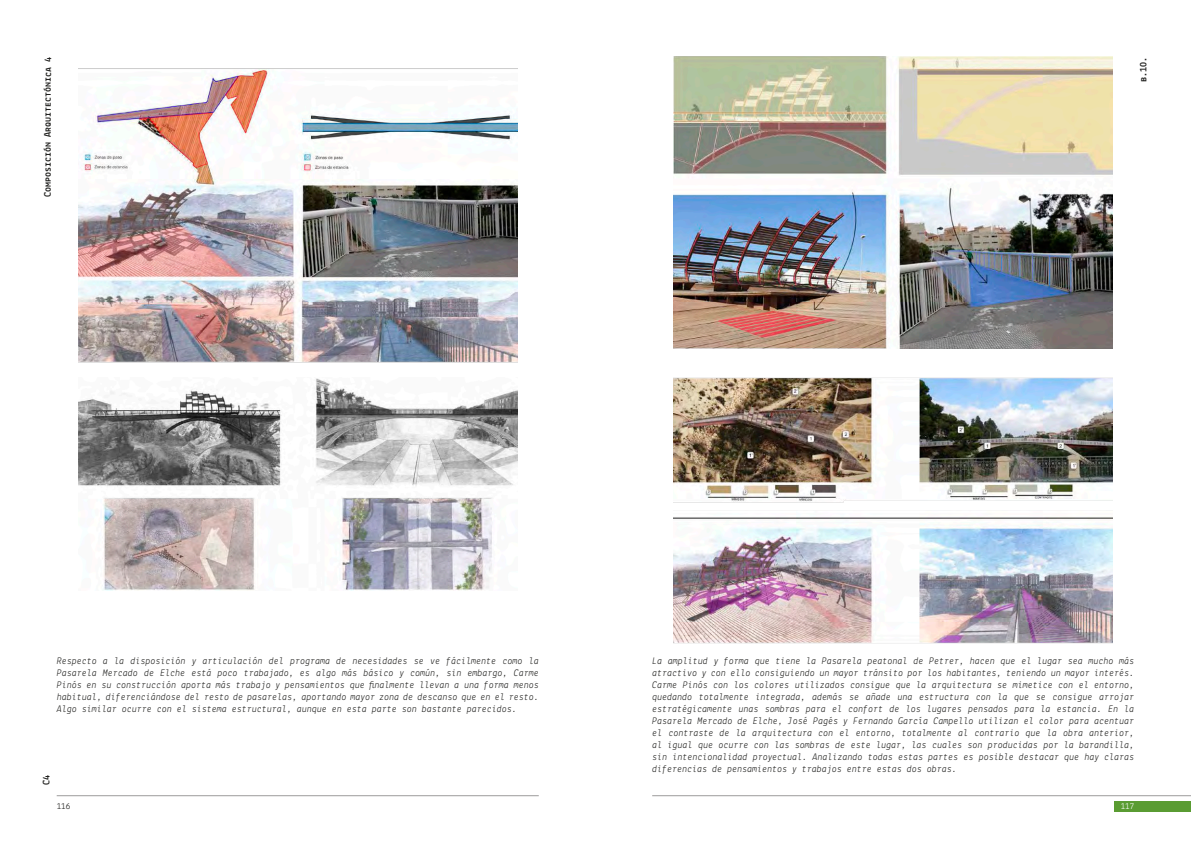
<style>
.page{position:relative;width:1191px;height:842px;background:#fff}
.page>*{position:absolute;margin:0;border:0;box-sizing:border-box;transform-origin:0 0}
.t1{font:italic 10px/12px "Lekton";color:#1d1d1b;text-align:justify}
.t2{font:700 10px "Lekton";letter-spacing:-.005em;color:#1d1d1b}
.t3{font:9px "Lekton";color:#1d1d1b}
.t4{font:9px "Lekton";color:#fff}
</style>
<div class="page">
<div style="left:1114px;top:801px;width:77px;height:11px;background:#5a9c32"></div>
<hr style="left:652px;top:795px;width:539px;height:1px;background:#9c9b9b">
<hr style="left:57px;top:795px;width:482px;height:1px;background:#9c9b9b">
<img style="left:78px;top:68px;width:439px;height:295px">
<img style="left:78px;top:378px;width:439px;height:213px">
<img style="left:674px;top:57px;width:438px;height:292px">
<img style="left:674px;top:377px;width:438px;height:267px">
<p class="t2" style="left:42px;top:197px;width:142px;rotate:-90deg">Composición Arquitectónica 4</p>
<p class="t2" style="left:1137px;top:82px;width:27px;rotate:-90deg">b.10.</p>
<p class="t1" style="left:57px;top:654px;width:483px">Respecto a la disposición y articulación del programa de necesidades se ve fácilmente como la Pasarela Mercado de Elche está poco trabajado, es algo más básico y común, sin embargo, Carme Pinós en su construcción aporta más trabajo y pensamientos que finalmente llevan a una forma menos habitual, diferenciándose del resto de pasarelas, aportando mayor zona de descanso que en el resto.<br>Algo similar ocurre con el sistema estructural, aunque en esta parte son bastante parecidos.</p>
<p class="t1" style="left:652px;top:654px;width:483px">La amplitud y forma que tiene la Pasarela peatonal de Petrer, hacen que el lugar sea mucho más atractivo y con ello consiguiendo un mayor tránsito por los habitantes, teniendo un mayor interés.<br>Carme Pinós con los colores utilizados consigue que la arquitectura se mimetice con el entorno, quedando totalmente integrada, además se añade una estructura con la que se consigue arrojar estratégicamente unas sombras para el confort de los lugares pensados para la estancia. En la Pasarela Mercado de Elche, José Pagés y Fernando García Campello utilizan el color para acentuar el contraste de la arquitectura con el entorno, totalmente al contrario que la obra anterior, al igual que ocurre con las sombras de este lugar, las cuales son producidas por la barandilla, sin intencionalidad proyectual. Analizando todas estas partes es posible destacar que hay claras diferencias de pensamientos y trabajos entre estas dos obras.</p>
<p class="t2" style="left:40px;top:785px;width:12px;rotate:-90deg">C4</p>
<p class="t3" style="left:57px;top:800px;width:15px">116</p>
<p class="t4" style="left:1120px;top:800px;width:15px">117</p>
</div>
